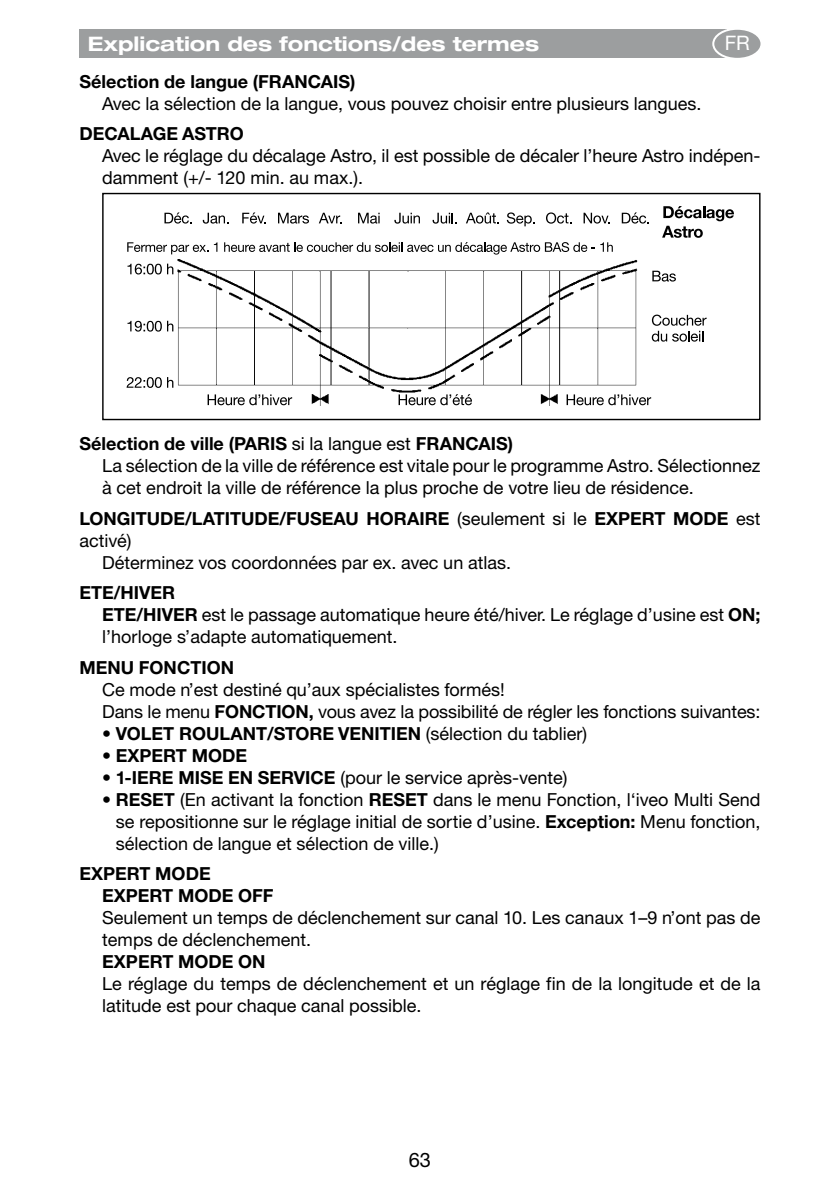
<style>
.page{position:relative;width:840px;height:1191px;background:#fff}
.page>*{position:absolute;margin:0;border:0;box-sizing:border-box;transform-origin:0 0}
.t1{font:700 expanded 20px "Helvetica Neue";color:#fff}
.t2{font:20px "Helvetica Neue CE";color:#000}
.t3{font:20px "Helvetica Neue CE";color:#fff}
.t4{font:18px/22px "Helvetica Neue CE";color:#000}
.t5{font:700 18px/22px "Helvetica Neue CE";color:#000}
.s1{font-weight:700}
.s2{font-weight:400}
</style>
<div class="page">
<div style="left:79px;top:30px;width:647px;height:28px;background:#9c9e9f"></div>
<div style="left:712px;top:29px;width:49px;height:30px;background:#9c9e9f;border-radius:50%"></div>
<div style="left:711px;top:28px;width:51px;height:32px;border:2px solid #fff;border-radius:50%"></div>
<img style="left:177px;top:211px;width:557px;height:195px">
<svg style="left:164px;top:212px;width:28px;height:11px"></svg>
<svg style="left:203px;top:213px;width:25px;height:11px"></svg>
<svg style="left:242px;top:212px;width:24px;height:11px"></svg>
<svg style="left:278px;top:213px;width:31px;height:10px"></svg>
<svg style="left:318px;top:213px;width:23px;height:10px"></svg>
<svg style="left:358px;top:213px;width:21px;height:10px"></svg>
<svg style="left:394px;top:213px;width:25px;height:11px"></svg>
<svg style="left:432px;top:213px;width:24px;height:11px"></svg>
<svg style="left:465px;top:212px;width:33px;height:11px"></svg>
<svg style="left:506px;top:212px;width:28px;height:14px"></svg>
<svg style="left:545px;top:212px;width:26px;height:12px"></svg>
<svg style="left:583px;top:213px;width:27px;height:10px"></svg>
<svg style="left:621px;top:212px;width:28px;height:11px"></svg>
<svg style="left:566px;top:394px;width:84px;height:11px"></svg>
<svg style="left:398px;top:394px;width:74px;height:11px"></svg>
<svg style="left:207px;top:394px;width:85px;height:11px"></svg>
<svg style="left:126px;top:377px;width:47px;height:11px"></svg>
<svg style="left:127px;top:321px;width:46px;height:11px"></svg>
<svg style="left:127px;top:264px;width:46px;height:10px"></svg>
<svg style="left:652px;top:271px;width:23px;height:10px"></svg>
<svg style="left:651px;top:314px;width:55px;height:28px"></svg>
<svg style="left:661px;top:206px;width:72px;height:32px"></svg>
<svg style="left:127px;top:242px;width:81px;height:12px"></svg>
<svg style="left:214px;top:242px;width:3px;height:10px"></svg>
<svg style="left:224px;top:242px;width:388px;height:12px"></svg>
<div style="left:102px;top:193px;width:658px;height:227px;border:1px solid #000"></div>
<p class="t1" style="left:88px;top:31px;width:452px">Explication des fonctions/des termes</p>
<p class="t3" style="left:724px;top:31px;width:27px">FR</p>
<p class="t5" style="left:79px;top:70px;width:277px">Sélection de langue (FRANCAIS)</p>
<p class="t4" style="left:102px;top:92px;width:600px">Avec la sélection de la langue, vous pouvez choisir entre plusieurs langues.</p>
<p class="t5" style="left:79px;top:123px;width:166px">DECALAGE ASTRO</p>
<p class="t4" style="left:102px;top:145px;width:659px">Avec le réglage du décalage Astro, il est possible de décaler l’heure Astro indépen&shy;damment (+/- 120 min. au max.).</p>
<p class="t4" style="left:102px;top:433px;width:659px;text-indent:-23px"><span class="s1">Sélection de ville (PARIS</span> si la langue est <span class="s1">FRANCAIS)<br></span>La sélection de la ville de référence est vitale pour le programme Astro. Sélectionnez à cet endroit la ville de référence la plus proche de votre lieu de résidence.</p>
<p class="t5" style="left:79px;top:507px;width:682px">LONGITUDE/LATITUDE/FUSEAU HORAIRE <span class="s2">(seulement si le</span> EXPERT MODE <span class="s2">est</span></p>
<p class="t4" style="left:79px;top:529px;width:53px">activé)</p>
<p class="t4" style="left:102px;top:551px;width:410px">Déterminez vos coordonnées par ex. avec un atlas.</p>
<p class="t4" style="left:102px;top:582px;width:659px;text-indent:-23px"><span class="s1">ETE/HIVER<br>ETE/HIVER</span> est le passage automatique heure été/hiver. Le réglage d’usine est <span class="s1">ON; </span>l’horloge s’adapte automatiquement.</p>
<p class="t5" style="left:79px;top:656px;width:156px">MENU FONCTION</p>
<p class="t4" style="left:102px;top:678px;width:659px">Ce mode n’est destiné qu’aux spécialistes formés!<br>Dans le menu <span class="s1">FONCTION,</span> vous avez la possibilité de régler les fonctions -suivantes:</p>
<p class="t5" style="left:102px;top:722px;width:486px"><span class="s2">•</span> VOLET ROULANT/STORE VENITIEN <span class="s2">(sélection du tablier)</span></p>
<p class="t5" style="left:102px;top:744px;width:146px"><span class="s2">•</span> EXPERT MODE</p>
<p class="t4" style="left:102px;top:766px;width:466px">• <span class="s1">1-IERE MISE EN SERVICE</span> (pour le service après-vente)</p>
<p class="t4" style="left:116px;top:788px;width:645px;text-align:justify;text-indent:-14px">• <span class="s1">RESET</span> (En activant la fonction <span class="s1">RESET</span> dans le menu Fonction, l‘iveo Multi Send se -repositionne sur le réglage initial de sortie d’usine. <span class="s1">Exception:</span> Menu fonction, sélection de langue et sélection de ville.)</p>
<p class="t5" style="left:102px;top:863px;width:173px;text-indent:-23px">EXPERT MODE<br>EXPERT MODE OFF</p>
<p class="t4" style="left:102px;top:907px;width:659px">Seulement un temps de déclenchement sur canal 10. Les canaux 1–9 n’ont pas de temps de déclenchement.</p>
<p class="t5" style="left:102px;top:951px;width:165px">EXPERT MODE ON</p>
<p class="t4" style="left:102px;top:973px;width:659px">Le réglage du temps de déclenchement et un réglage fin de la longitude et de la latitude est pour chaque canal possible.</p>
<p class="t2" style="left:408px;top:1147px;width:24px">63</p>
</div>
